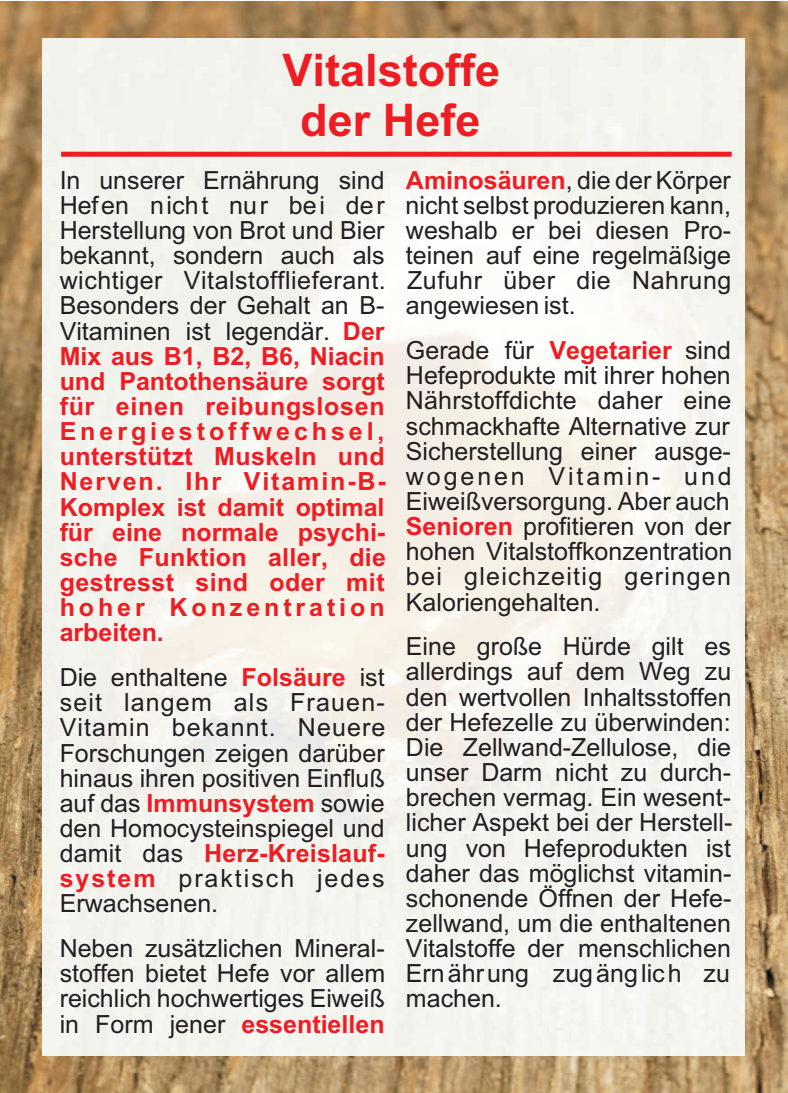
<style>
.page{position:relative;width:788px;height:1093px;background:#fff}
.page>*{position:absolute;margin:0;border:0;box-sizing:border-box;transform-origin:0 0}
.t1{font:700 45px/50.2px "Arial";color:#ee1d23;text-align:center}
.t2{font:25px/25.2px "Arial";color:#231f20}
.t3{font:700 25px/25.2px "Arial";letter-spacing:.015em;color:#ee1d23;text-align:right}
.t4{font:25px/25.2px "Arial";letter-spacing:.08em;color:#231f20}
.t5{font:25px "Arial";letter-spacing:.055em;color:#231f20}
.t6{font:25px "Arial";letter-spacing:.115em;color:#231f20}
.s1{font-weight:700;color:#ee1d23}
</style>
<div class="page">
<img style="left:0;top:1px;width:787px;height:1091px">
<img style="left:43px;top:38px;width:701px;height:1017px">
<div style="left:61px;top:152px;width:670px;height:5px;background:#ee1d23"></div>
<h1 class="t1" style="left:282px;top:49px;width:219px">Vitalstoffe der Hefe</h1>
<p class="t2" style="left:60px;top:170px;width:326px">In unserer Ernährung sind</p>
<p class="t2" style="left:60px;top:170px;width:673px;text-indent:346px"><span class="s1">Aminosäuren</span>, die der Körper Hefen nicht nur bei der nicht selbst produzieren kann, Herstellung von Brot und Bier weshalb er bei diesen Pro&shy;bekannt, sondern auch als teinen auf eine regelmäßige wichtiger Vitalstofflieferant. Zufuhr über die Nahrung Besonders der Gehalt an B- angewiesen ist.<br>Vitaminen ist legendär.</p>
<p class="t2" style="left:406px;top:340px;width:129px">Gerade für</p>
<p class="t2" style="left:685px;top:340px;width:47px">sind</p>
<p class="t2" style="left:406px;top:365px;width:326px">Hefeprodukte mit ihrer hohen</p>
<p class="t2" style="left:406px;top:390px;width:327px">Nährstoffdichte daher eine</p>
<p class="t2" style="left:406px;top:415px;width:325px">schmackhafte Alternative zur</p>
<p class="t2" style="left:406px;top:440px;width:326px">Sicherstellung einer ausge-</p>
<p class="t6" style="left:406px;top:466px;width:327px">wogenen Vitamin- und</p>
<p class="t2" style="left:406px;top:491px;width:325px">Eiweißversorgung. Aber auch</p>
<p class="t2" style="left:523px;top:516px;width:209px">profitieren von der</p>
<p class="t2" style="left:406px;top:541px;width:328px">hohen Vitalstoffkonzentration</p>
<p class="t5" style="left:406px;top:567px;width:326px">bei gleichzeitig geringen</p>
<p class="t2" style="left:406px;top:591px;width:196px">Kaloriengehalten.</p>
<p class="t2" style="left:406px;top:636px;width:326px">Eine große Hürde gilt es</p>
<p class="t2" style="left:60px;top:667px;width:169px">Die enthaltene</p>
<p class="t3" style="left:60px;top:320px;width:326px">Der<br>Mix aus B1, B2, B6, Niacin</p>
<p class="t3" style="left:549px;top:340px;width:124px">Vegetarier</p>
<p class="t3" style="left:60px;top:371px;width:455px;text-align:left">und Pantothensäure sorgt<br>für einen reibungslosen<br>Energiestoffwechsel, unterstützt Muskeln und<br>Nerven. Ihr Vitamin-B-<br>Komplex ist damit optimal<br>für eine normale psychi- Senioren sche Funktion aller, die<br>gestresst sind oder mit<br>hoher Konzentration<br>arbeiten.</p>
<p class="t3" style="left:241px;top:667px;width:106px">Folsäure</p>
<p class="t2" style="left:60px;top:661px;width:673px;text-align:justify;text-indent:300px">ist allerdings auf dem Weg zu seit langem als Frauen- den wertvollen Inhaltsstoffen Vitamin bekannt. Neuere der Hefezelle zu überwinden:<br>Forschungen zeigen darüber Die Zellwand-Zellulose, die</p>
<p class="t2" style="left:60px;top:767px;width:672px">hinaus ihren positiven Einfluß unser Darm nicht zu durch&shy;auf das <span class="s1">Immunsystem</span> sowie</p>
<p class="t2" style="left:60px;top:787px;width:674px;text-align:right">brechen vermag. Ein wesent-<br>den Homocysteinspiegel und licher Aspekt bei der Herstell-</p>
<p class="t2" style="left:60px;top:843px;width:125px">damit das</p>
<p class="t2" style="left:406px;top:837px;width:327px">ung von Hefeprodukten ist daher das möglichst vitamin-</p>
<p class="t3" style="left:204px;top:843px;width:182px">Herz-Kreislauf-</p>
<p class="t4" style="left:60px;top:868px;width:326px;text-indent:119px">praktisch jedes<br>Erwachsenen.</p>
<p class="t3" style="left:60px;top:868px;width:97px">system</p>
<p class="t2" style="left:406px;top:887px;width:327px">schonende Öffnen der Hefe-</p>
<p class="t2" style="left:406px;top:912px;width:326px">zellwand, um die enthaltenen</p>
<p class="t2" style="left:60px;top:938px;width:672px">Neben zusätzlichen Mineral- Vitalstoffe der menschlichen</p>
<p class="t2" style="left:60px;top:963px;width:671px">stoffen bietet Hefe vor allem Ernährung zugänglich zu</p>
<p class="t2" style="left:60px;top:988px;width:443px">reichlich hochwertiges Eiweiß machen.</p>
<p class="t2" style="left:60px;top:1013px;width:167px">in Form jener</p>
<p class="t3" style="left:241px;top:1013px;width:145px">essentiellen</p>
</div>
